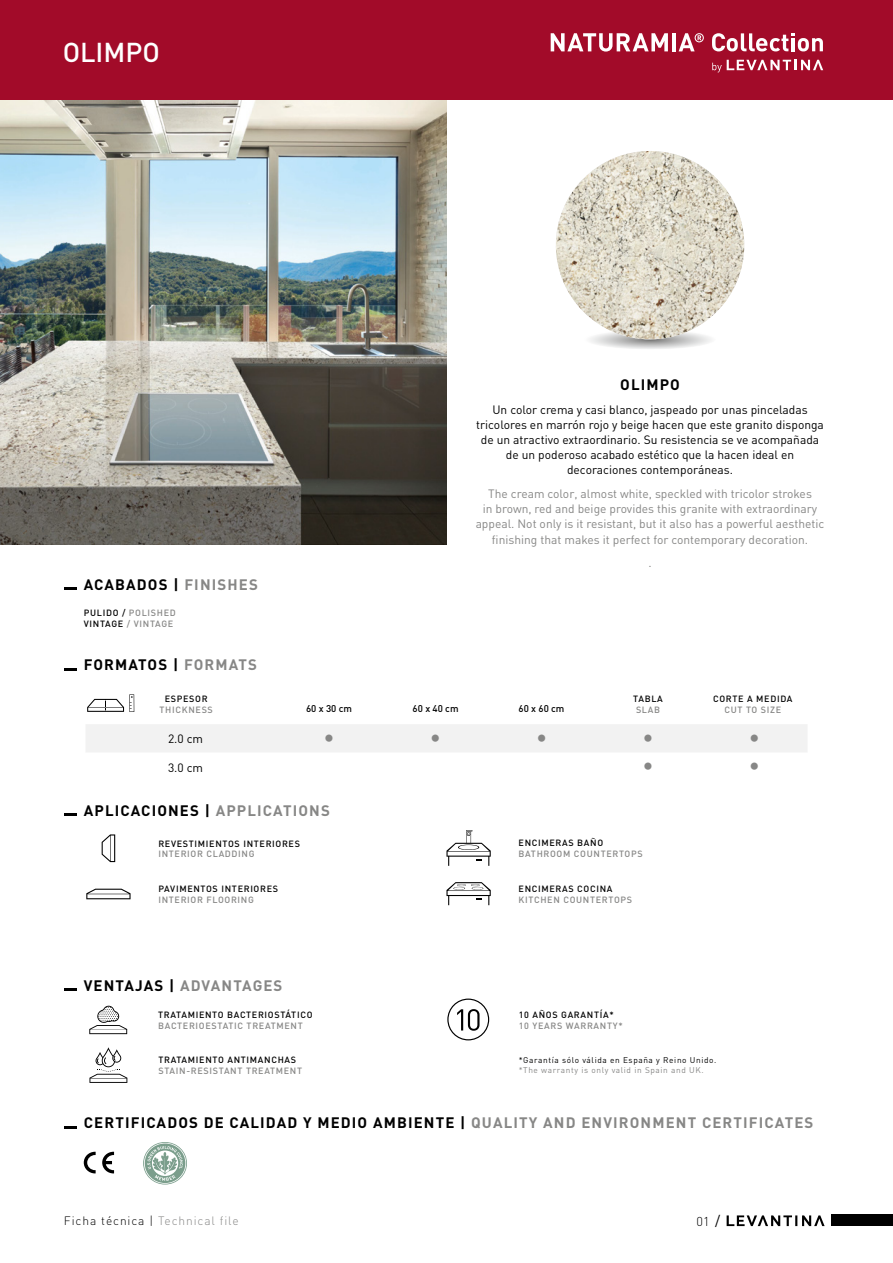
<style>
.page{position:relative;width:893px;height:1263px;background:#fff}
.page>*{position:absolute;margin:0;border:0;box-sizing:border-box;transform-origin:0 0}
.t1{font:27px "Minion Pro";color:#878786}
.t2{font:500 27px "DIN";color:#fff}
.t3{font:700 15px "DIN";letter-spacing:.075em;color:#000}
.t4{font:700 15px "DIN";letter-spacing:.075em;color:#878786}
.t5{font:300 12.75px "DIN";color:#000}
.t6{font:12px/15.1px "DIN";color:#000;text-align:center}
.t7{font:12px/15.1px "DIN";color:#878786;text-align:center}
.t8{font:300 12px "DIN";letter-spacing:.075em;color:#000}
.t9{font:500 9.75px "DIN";color:#000}
.t10{font:500 9px/10.8px "DIN";letter-spacing:.075em;color:#878786}
.t11{font:500 9px "DIN";letter-spacing:.075em;color:#000}
.t12{font:8.25px "DIN";letter-spacing:.075em;color:#000}
.t13{font:8.25px "DIN";letter-spacing:.075em;color:#878786}
.s1{color:#878786}
.s2{color:#000}
.s3{font-family:"DIN Regular Alternate";font-weight:400;font-size:14.25px}
</style>
<div class="page">
<img style="left:0;top:100px;width:446px;height:444px">
<div style="left:0;top:0;width:893px;height:100px;background:#a20b29"></div>
<svg style="left:590px;top:329px;width:121px;height:20px"></svg>
<img style="left:556px;top:151px;width:188px;height:188px;border-radius:94px">
<div style="left:831px;top:1215px;width:62px;height:11px;background:#000"></div>
<svg style="left:727px;top:1215px;width:98px;height:11px"></svg>
<hr style="left:672px;top:33px;width:4px;height:18px;background:#fff">
<svg style="left:712px;top:60px;width:111px;height:12px"></svg>
<svg style="left:551px;top:33px;width:117px;height:19px"></svg>
<svg style="left:712px;top:33px;width:111px;height:18px"></svg>
<svg style="left:679px;top:33px;width:25px;height:18px"></svg>
<svg style="left:64px;top:587px;width:13px;height:3px"></svg>
<svg style="left:64px;top:668px;width:13px;height:2px"></svg>
<svg style="left:87px;top:694px;width:47px;height:18px"></svg>
<div style="left:86px;top:724px;width:721px;height:28px;background:#f2f2f2"></div>
<svg style="left:64px;top:814px;width:13px;height:2px"></svg>
<svg style="left:102px;top:834px;width:13px;height:28px"></svg>
<svg style="left:86px;top:889px;width:45px;height:10px"></svg>
<svg style="left:446px;top:830px;width:45px;height:36px"></svg>
<svg style="left:446px;top:882px;width:45px;height:23px"></svg>
<svg style="left:64px;top:989px;width:13px;height:2px"></svg>
<svg style="left:89px;top:1006px;width:38px;height:28px"></svg>
<svg style="left:89px;top:1047px;width:38px;height:36px"></svg>
<svg style="left:447px;top:998px;width:42px;height:42px"></svg>
<svg style="left:84px;top:1152px;width:12px;height:21px"></svg>
<svg style="left:102px;top:1152px;width:12px;height:21px"></svg>
<svg style="left:143px;top:1142px;width:44px;height:42px"></svg>
<svg style="left:144px;top:1143px;width:42px;height:41px"></svg>
<svg style="left:145px;top:1143px;width:40px;height:40px"></svg>
<svg style="left:147px;top:1146px;width:36px;height:35px"></svg>
<svg style="left:64px;top:1126px;width:13px;height:2px"></svg>
<h1 class="t2" style="left:63px;top:34px;width:99px">OLIMPO</h1>
<p class="t3" style="left:84px;top:574px;width:176px">ACABADOS | <span class="s1">FINISHES</span></p>
<p class="t10" style="left:84px;top:607px;width:94px"><span class="s2">PULIDO /</span> POLISHED<br><span class="s2">VINTAGE</span> / VINTAGE</p>
<p class="t3" style="left:620px;top:375px;width:61px">OLIMPO</p>
<p class="t6" style="left:476px;top:402px;width:349px">Un color crema y casi blanco, jaspeado por unas pinceladas tricolores en marrón rojo y beige hacen que este granito disponga de un atractivo extraordinario. Su resistencia se ve acompañada de un poderoso acabado estético que la hacen ideal en decoraciones contemporáneas.</p>
<p class="t7" style="left:476px;top:486px;width:350px">The cream color, almost white, speckled with tricolor strokes<br>in brown, red and beige provides this granite with extraordinary appeal. Not only is it resistant, but it also has a powerful aesthetic finishing that makes it perfect for contemporary decoration.</p>
<p class="t7" style="left:648px;top:555px;width:5px">.</p>
<p class="t3" style="left:84px;top:655px;width:175px">FORMATOS | <span class="s1">FORMATS</span></p>
<p class="t11" style="left:165px;top:692px;width:44px">ESPESOR</p>
<p class="t10" style="left:160px;top:703px;width:55px">THICKNESS</p>
<p class="t9" style="left:306px;top:702px;width:47px">60 x 30 cm</p>
<p class="t9" style="left:413px;top:702px;width:47px">60 x 40 cm</p>
<p class="t9" style="left:518px;top:702px;width:47px">60 x 60 cm</p>
<p class="t6" style="left:168px;top:731px;width:37px">2.0 cm</p>
<h1 class="t1" style="left:324px;top:717px;width:12px">•</h1>
<h1 class="t1" style="left:430px;top:717px;width:12px">•</h1>
<h1 class="t1" style="left:536px;top:717px;width:12px">•</h1>
<h1 class="t1" style="left:643px;top:717px;width:12px">•</h1>
<h1 class="t1" style="left:749px;top:717px;width:12px">•</h1>
<p class="t6" style="left:168px;top:760px;width:37px">3.0 cm</p>
<h1 class="t1" style="left:643px;top:746px;width:12px">•</h1>
<h1 class="t1" style="left:749px;top:746px;width:12px">•</h1>
<p class="t3" style="left:84px;top:800px;width:248px">APLICACIONES | <span class="s1">APPLICATIONS</span></p>
<p class="t11" style="left:519px;top:837px;width:86px">ENCIMERAS BAÑO</p>
<p class="t10" style="left:519px;top:848px;width:126px">BATHROOM COUNTERTOPS</p>
<p class="t11" style="left:519px;top:883px;width:95px">ENCIMERAS COCINA</p>
<p class="t10" style="left:519px;top:894px;width:115px">KITCHEN COUNTERTOPS</p>
<p class="t11" style="left:713px;top:692px;width:81px">CORTE A MEDIDA</p>
<p class="t10" style="left:724px;top:703px;width:58px">CUT TO SIZE</p>
<p class="t11" style="left:633px;top:692px;width:31px">TABLA</p>
<p class="t10" style="left:636px;top:703px;width:26px">SLAB</p>
<p class="t11" style="left:158px;top:837px;width:143px">REVESTIMIENTOS INTERIORES</p>
<p class="t10" style="left:158px;top:848px;width:98px">INTERIOR CLADDING</p>
<p class="t11" style="left:158px;top:883px;width:121px">PAVIMENTOS INTERIORES</p>
<p class="t10" style="left:158px;top:894px;width:97px">INTERIOR FLOORING</p>
<p class="t4" style="left:84px;top:976px;width:200px"><span class="s2">VENTAJAS |</span> ADVANTAGES</p>
<p class="t11" style="left:158px;top:1009px;width:156px">TRATAMIENTO BACTERIOSTÁTICO</p>
<p class="t10" style="left:158px;top:1020px;width:146px">BACTERIOESTATIC TREATMENT</p>
<p class="t11" style="left:158px;top:1054px;width:139px">TRATAMIENTO ANTIMANCHAS</p>
<p class="t10" style="left:158px;top:1065px;width:145px">STAIN-RESISTANT TREATMENT</p>
<p class="t11" style="left:519px;top:1009px;width:97px">10 AÑOS GARANTÍA*</p>
<p class="t10" style="left:519px;top:1020px;width:106px">10 YEARS WARRANTY*</p>
<p class="t12" style="left:519px;top:1056px;width:199px">*Garantía sólo válida en España y Reino Unido.</p>
<p class="t13" style="left:519px;top:1065px;width:187px">*The warranty is only valid in Spain and UK.</p>
<p class="t3" style="left:84px;top:1113px;width:731px">CERTIFICADOS DE CALIDAD Y MEDIO AMBIENTE | <span class="s1">QUALITY AND ENVIRONMENT CERTIFICATES</span></p>
<p class="t8" style="left:64px;top:1213px;width:176px">Ficha técnica | <span class="s1">Technical file</span></p>
<p class="t5" style="left:696px;top:1213px;width:25px">01 <span class="s3">/</span></p>
</div>
